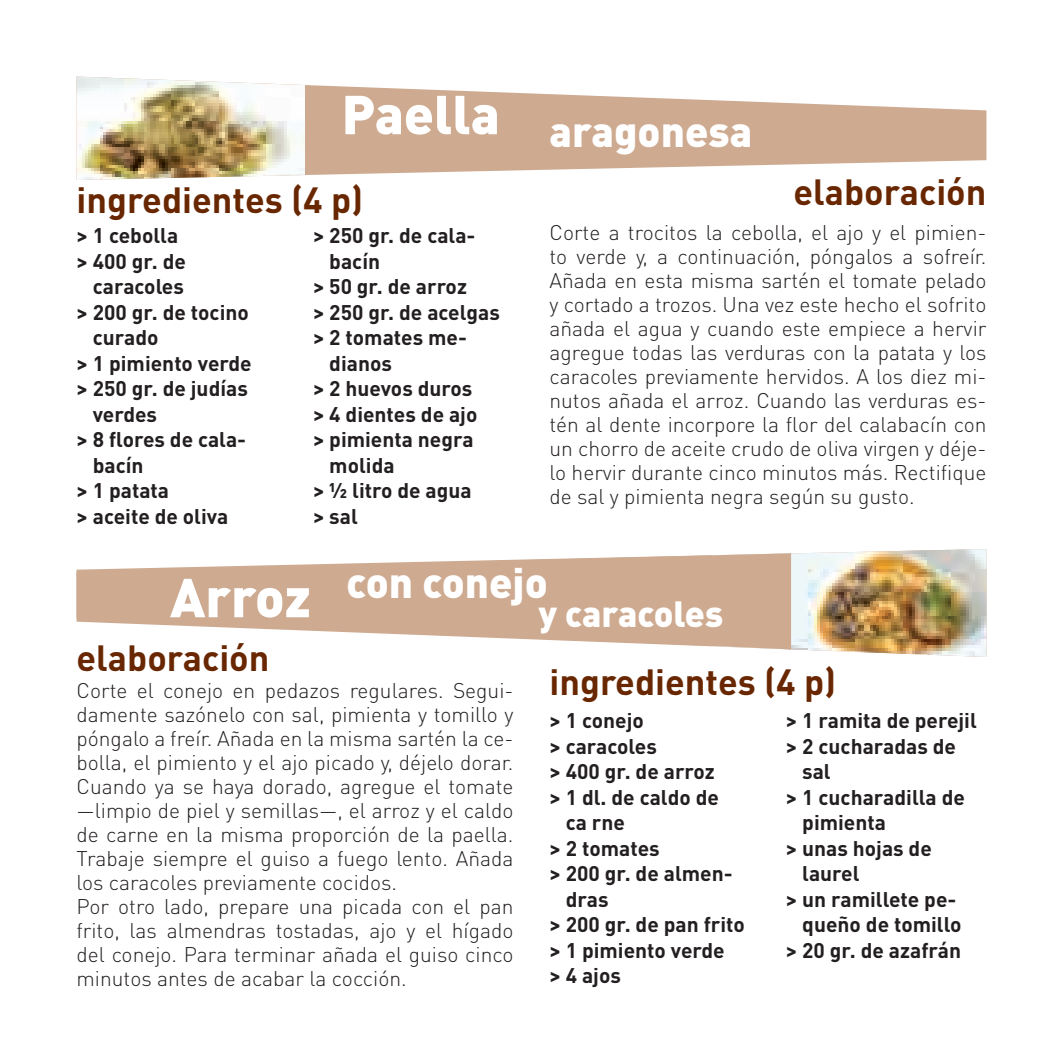
<style>
.page{position:relative;width:1063px;height:1063px;background:#fff}
.page>*{position:absolute;margin:0;border:0;box-sizing:border-box;transform-origin:0 0}
.t1{font:900 54px "DINOT";color:#fff}
.t2{font:900 42px "DINOT";color:#fff}
.t3{font:700 36px "DINOT";color:#682700}
.t4{font:900 36px "DINOT";color:#fff}
.t5{font:300 21px/24px "DINOT";color:#231f20;text-align:justify}
.t6{font:700 21px/25.5px "DINOT";color:#231f20}
</style>
<div class="page">
<img style="left:782px;top:549px;width:204px;height:108px">
<svg style="left:77px;top:553px;width:714px;height:96px;fill:#ceaa91"></svg>
<svg style="left:305px;top:85px;width:681px;height:90px;fill:#ceaa91"></svg>
<img style="left:77px;top:77px;width:228px;height:103px">
<p class="t1" style="left:342px;top:78px;width:160px">Paella</p>
<p class="t3" style="left:77px;top:175px;width:288px">ingredientes (4 p)</p>
<p class="t6" style="left:77px;top:222px;width:103px">&gt; 1 cebolla</p>
<p class="t6" style="left:77px;top:247px;width:111px;text-align:right">&gt; 400 gr. de caracoles</p>
<p class="t6" style="left:93px;top:298px;width:158px;text-indent:-16px">&gt; 200 gr. de tocino curado</p>
<p class="t6" style="left:77px;top:349px;width:177px">&gt; 1 pimiento verde</p>
<p class="t6" style="left:93px;top:375px;width:157px;text-indent:-16px">&gt; 250 gr. de judías verdes</p>
<p class="t6" style="left:93px;top:426px;width:155px;text-indent:-16px">&gt; 8 flores de cala&shy;bacín</p>
<p class="t6" style="left:77px;top:477px;width:94px">&gt; 1 patata</p>
<p class="t6" style="left:77px;top:502px;width:153px">&gt; aceite de oliva</p>
<p class="t6" style="left:329px;top:222px;width:148px;text-indent:-16px">&gt; 250 gr. de cala&shy;bacín</p>
<p class="t6" style="left:313px;top:273px;width:156px">&gt; 50 gr. de arroz</p>
<p class="t6" style="left:313px;top:298px;width:188px">&gt; 250 gr. de acelgas</p>
<p class="t6" style="left:329px;top:324px;width:139px;text-indent:-16px">&gt; 2 tomates me&shy;dianos</p>
<p class="t6" style="left:313px;top:375px;width:161px">&gt; 2 huevos duros</p>
<p class="t6" style="left:313px;top:400px;width:166px">&gt; 4 dientes de ajo</p>
<p class="t6" style="left:329px;top:426px;width:146px;text-indent:-16px">&gt; pimienta negra molida</p>
<p class="t6" style="left:313px;top:477px;width:160px">&gt; ½ litro de agua</p>
<p class="t6" style="left:313px;top:502px;width:46px">&gt; sal</p>
<p class="t2" style="left:549px;top:104px;width:204px">aragonesa</p>
<p class="t3" style="left:793px;top:167px;width:194px">elaboración</p>
<p class="t5" style="left:549px;top:220px;width:439px">Corte a trocitos la cebolla, el ajo y el pimien&shy;to verde y, a continuación, póngalos a sofreír.<br>Añada en esta misma sartén el tomate pelado y cortado a trozos. Una vez este hecho el sofrito añada el agua y cuando este empiece a hervir agregue todas las verduras con la patata y los caracoles previamente hervidos. A los diez mi&shy;nutos añada el arroz. Cuando las verduras es&shy;tén al dente incorpore la flor del calabacín con un chorro de aceite crudo de oliva virgen y déje&shy;lo hervir durante cinco minutos más. Rectifique de sal y pimienta negra según su gusto.</p>
<p class="t1" style="left:170px;top:561px;width:142px">Arroz</p>
<p class="t2" style="left:347px;top:554px;width:203px">con conejo</p>
<p class="t4" style="left:539px;top:590px;width:186px">y caracoles</p>
<p class="t3" style="left:77px;top:634px;width:194px">elaboración</p>
<p class="t5" style="left:77px;top:678px;width:438px">Corte el conejo en pedazos regulares. Segui&shy;damente sazónelo con sal, pimienta y tomillo y póngalo a freír. Añada en la misma sartén la ce&shy;bolla, el pimiento y el ajo picado y, déjelo dorar.<br>Cuando ya se haya dorado, agregue el tomate —limpio de piel y semillas—, el arroz y el caldo de carne en la misma proporción de la paella.<br>Trabaje siempre el guiso a fuego lento. Añada los caracoles previamente cocidos.</p>
<p class="t5" style="left:77px;top:894px;width:438px">Por otro lado, prepare una picada con el pan frito, las almendras tostadas, ajo y el hígado del conejo. Para terminar añada el guiso cinco minutos antes de acabar la cocción.</p>
<p class="t3" style="left:549px;top:658px;width:288px">ingredientes (4 p)</p>
<p class="t6" style="left:549px;top:707px;width:96px">&gt; 1 conejo</p>
<p class="t6" style="left:549px;top:733px;width:109px">&gt; caracoles</p>
<p class="t6" style="left:549px;top:758px;width:167px">&gt; 400 gr. de arroz</p>
<p class="t6" style="left:566px;top:784px;width:155px;text-indent:-16px">&gt; 1 dl. de caldo de ca rne</p>
<p class="t6" style="left:549px;top:835px;width:112px">&gt; 2 tomates</p>
<p class="t6" style="left:566px;top:860px;width:168px;text-indent:-16px">&gt; 200 gr. de almen&shy;dras</p>
<p class="t6" style="left:549px;top:911px;width:197px">&gt; 200 gr. de pan frito</p>
<p class="t6" style="left:549px;top:937px;width:177px">&gt; 1 pimiento verde</p>
<p class="t6" style="left:549px;top:962px;width:73px">&gt; 4 ajos</p>
<p class="t6" style="left:786px;top:707px;width:192px">&gt; 1 ramita de perejil</p>
<p class="t6" style="left:802px;top:733px;width:155px;text-indent:-16px">&gt; 2 cucharadas de sal</p>
<p class="t6" style="left:802px;top:784px;width:164px;text-indent:-16px">&gt; 1 cucharadilla de pimienta</p>
<p class="t6" style="left:802px;top:835px;width:131px;text-indent:-16px">&gt; unas hojas de laurel</p>
<p class="t6" style="left:786px;top:886px;width:177px;text-align:right">&gt; un ramillete pe&shy;queño de tomillo</p>
<p class="t6" style="left:786px;top:937px;width:177px">&gt; 20 gr. de azafrán</p>
</div>
